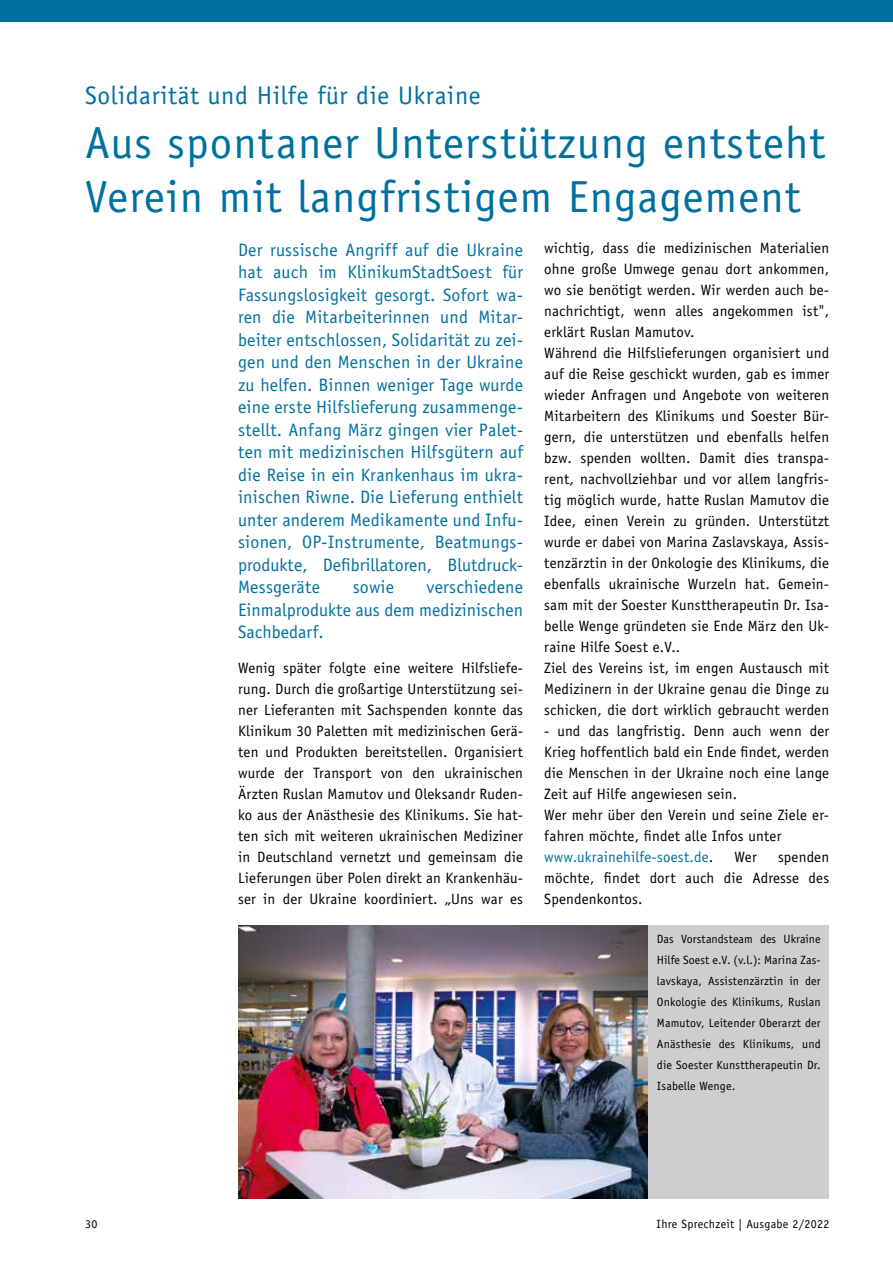
<style>
.page{position:relative;width:893px;height:1263px;background:#fff}
.page>*{position:absolute;margin:0;border:0;box-sizing:border-box;transform-origin:0 0}
.t1{font:45px/54px "Officina Sans";letter-spacing:.025em;color:#00709e}
.t2{font:25.5px "Officina Sans";letter-spacing:.025em;color:#00709e}
.t3{font:18px/22.5px "Officina Sans";color:#00709e;text-align:justify}
.t4{font:15px/21px "Officina Sans";letter-spacing:.01em;color:#000;text-align:justify}
.t5{font:12px/21px "Officina Sans";letter-spacing:.01em;color:#000;text-align:justify}
.s1{color:#00709e}
</style>
<div class="page">
<div style="left:0;top:0;width:893px;height:21px;background:#00709e"></div>
<img style="left:238px;top:925px;width:410px;height:274px">
<div style="left:648px;top:925px;width:181px;height:273px;background:#cecece"></div>
<h2 class="t2" style="left:85px;top:81px;width:397px">Solidarität und Hilfe für die Ukraine</h2>
<h1 class="t1" style="left:85px;top:116px;width:742px">Aus spontaner Unterstützung entsteht<br>Verein mit langfristigem Engagement</h1>
<p class="t3" style="left:238px;top:239px;width:286px">Der russische Angriff auf die Ukraine hat auch im KlinikumStadtSoest für Fassungslosigkeit gesorgt. Sofort wa&shy;ren die Mitarbeiterinnen und Mitar&shy;beiter entschlossen, Solidarität zu zei&shy;gen und den Menschen in der Ukraine zu helfen. Binnen weniger Tage wurde eine erste Hilfslieferung zusammenge&shy;stellt. Anfang März gingen vier Palet&shy;ten mit medizinischen Hilfsgütern auf die Reise in ein Krankenhaus im ukra&shy;inischen Riwne. Die Lieferung enthielt unter anderem Medikamente und Infu&shy;sionen, OP-Instrumente, Beatmungs&shy;produkte, Defibrillatoren, Blutdruck-Messgeräte</p>
<p class="t3" style="left:238px;top:576px;width:286px;text-indent:189px">verschiedene Einmalprodukte aus dem medizinischen Sachbedarf.</p>
<p class="t4" style="left:238px;top:657px;width:286px">Wenig später folgte eine weitere Hilfsliefe&shy;rung. Durch die großartige Unterstützung sei&shy;ner Lieferanten mit Sachspenden konnte das Klinikum 30 Paletten mit medizinischen Gerä&shy;ten und Produkten bereitstellen. Organisiert wurde der Transport von den ukrainischen Ärzten Ruslan Mamutov und Oleksandr Ruden&shy;ko aus der Anästhesie des Klinikums. Sie hat&shy;ten sich mit weiteren ukrainischen Mediziner in Deutschland vernetzt und gemeinsam die Lieferungen über Polen direkt an Krankenhäu&shy;ser in der Ukraine koordiniert. „Uns war es</p>
<p class="t3" style="left:353px;top:576px;width:43px">sowie</p>
<p class="t4" style="left:544px;top:237px;width:286px;text-align:left">wichtig, dass die medizinischen Materialien ohne große Umwege genau dort ankommen, wo sie benötigt werden. Wir werden auch be&shy;nachrichtigt, wenn alles angekommen ist", erklärt Ruslan Mamutov.<br>Während die Hilfslieferungen organisiert und auf die Reise geschickt wurden, gab es immer wieder Anfragen und Angebote von weiteren Mitarbeitern des Klinikums und Soester Bür&shy;gern, die unterstützen und ebenfalls helfen bzw. spenden wollten. Damit dies transpa&shy;rent, nachvollziehbar und vor allem langfris&shy;tig möglich wurde, hatte Ruslan Mamutov die Idee, einen Verein zu gründen. Unterstützt wurde er dabei von Marina Zaslavskaya, Assis&shy;tenzärztin in der Onkologie des Klinikums, die ebenfalls ukrainische Wurzeln hat. Gemein&shy;sam mit der Soester Kunsttherapeutin Dr. Isa&shy;belle Wenge gründeten sie Ende März den Uk&shy;raine Hilfe Soest e.V..<br>Ziel des Vereins ist, im engen Austausch mit Medizinern in der Ukraine genau die Dinge zu schicken, die dort wirklich gebraucht werden</p>
<p class="t4" style="left:544px;top:720px;width:286px;text-align:left">- und das langfristig. Denn auch wenn der Krieg hoffentlich bald ein Ende findet, werden die Menschen in der Ukraine noch eine lange Zeit auf Hilfe angewiesen sein.<br>Wer mehr über den Verein und seine Ziele er&shy;fahren möchte, findet alle Infos unter <span class="s1">www.ukrainehilfe-soest.de</span>.</p>
<p class="t4" style="left:544px;top:846px;width:286px;text-indent:234px">spenden möchte, findet dort auch die Adresse des Spendenkontos.</p>
<p class="t4" style="left:734px;top:846px;width:24px">Wer</p>
<p class="t5" style="left:657px;top:928px;width:165px">Das Vorstandsteam des Ukraine Hilfe Soest e.V. (v.l.): Marina Zas&shy;lavskaya, Assistenzärztin in der Onkologie des Klinikums, Ruslan Mamutov, Leitender Oberarzt der Anästhesie des Klinikums, und die Soester Kunsttherapeutin Dr.<br>Isabelle Wenge.</p>
<p class="t5" style="left:85px;top:1214px;width:14px">30</p>
<p class="t5" style="left:657px;top:1214px;width:174px">Ihre Sprechzeit | Ausgabe 2/2022</p>
</div>
